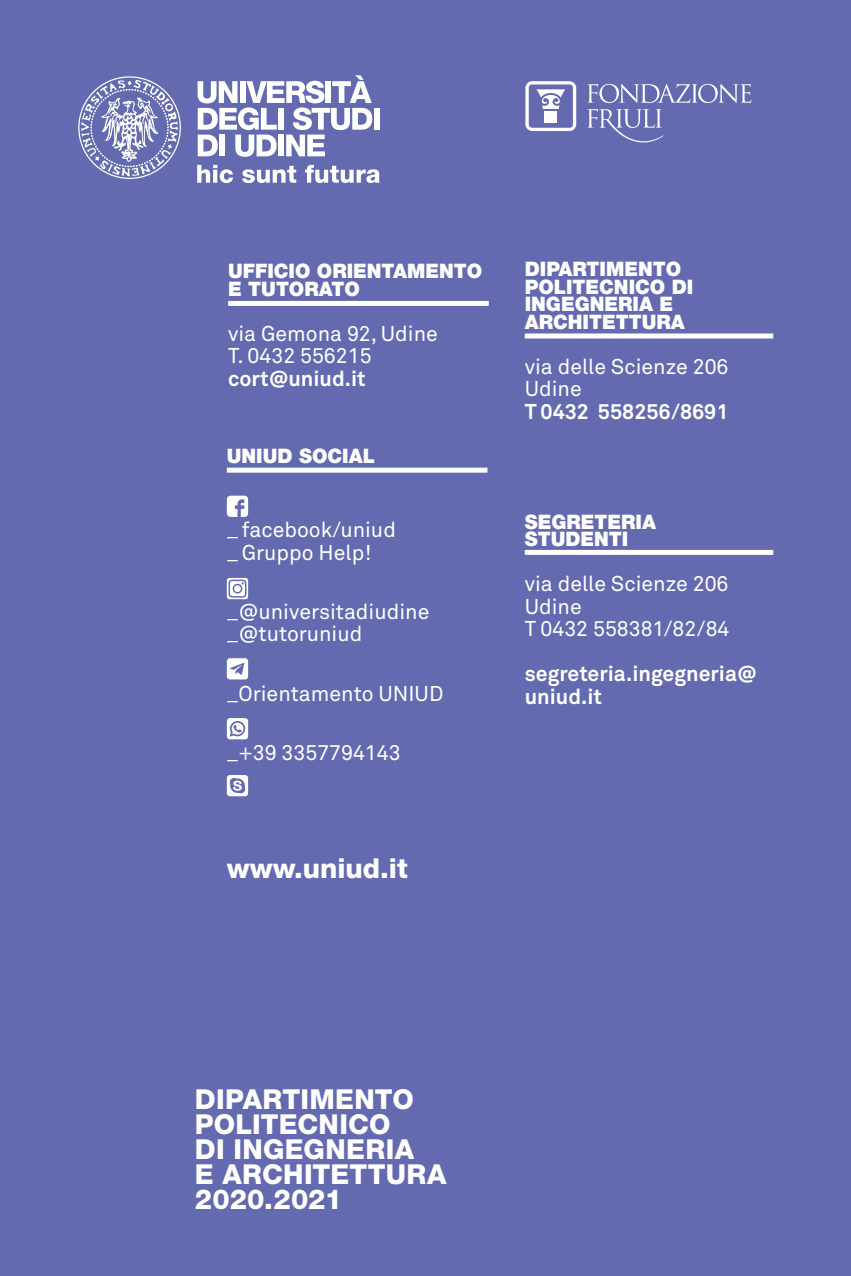
<style>
.page{position:relative;width:851px;height:1276px;background:#fff}
.page>*{position:absolute;margin:0;border:0;box-sizing:border-box;transform-origin:0 0}
.t1{font:800 27.5px/25px "Helvetica Neue LT Std";letter-spacing:.005em;color:#fff}
.t2{font:21.25px/22.5px "Akkurat";color:#fff}
.t3{font:700 21.25px/22.5px "Akkurat";color:#fff}
.t4{font:900 20px/17.5px "Helvetica Neue LT Std";color:#fff}
</style>
<div class="page">
<div style="left:0;top:0;width:850px;height:1276px;background:#636aaf"></div>
<div style="left:228px;top:301px;width:260px;height:5px;background:#fff"></div>
<div style="left:227px;top:468px;width:260px;height:5px;background:#fff"></div>
<svg style="left:227px;top:496px;width:21px;height:21px"></svg>
<svg style="left:227px;top:578px;width:21px;height:21px"></svg>
<svg style="left:227px;top:775px;width:21px;height:21px"></svg>
<svg style="left:227px;top:718px;width:21px;height:21px"></svg>
<svg style="left:227px;top:658px;width:21px;height:21px"></svg>
<svg style="left:78px;top:76px;width:103px;height:103px"></svg>
<div style="left:374px;top:108px;width:5px;height:22px;background:#fff"></div>
<svg style="left:197px;top:75px;width:175px;height:82px"></svg>
<svg style="left:197px;top:165px;width:36px;height:18px"></svg>
<svg style="left:242px;top:166px;width:54px;height:17px"></svg>
<svg style="left:305px;top:165px;width:74px;height:18px"></svg>
<div style="left:524px;top:333px;width:249px;height:5px;background:#fff"></div>
<div style="left:524px;top:550px;width:249px;height:5px;background:#fff"></div>
<svg style="left:525px;top:81px;width:51px;height:50px"></svg>
<div style="left:544px;top:112px;width:12px;height:11px;background:#fff"></div>
<svg style="left:587px;top:84px;width:164px;height:19px"></svg>
<svg style="left:587px;top:109px;width:76px;height:34px"></svg>
<p class="t4" style="left:228px;top:262px;width:256px">UFFICIO ORIENTAMENTO<br>E TUTORATO</p>
<p class="t2" style="left:228px;top:323px;width:211px">via Gemona 92, Udine<br>T. 0432 556215</p>
<p class="t3" style="left:228px;top:367px;width:139px">cort@uniud.it</p>
<p class="t4" style="left:227px;top:447px;width:150px">UNIUD SOCIAL</p>
<p class="t2" style="left:227px;top:519px;width:171px">_ facebook/uniud _ Gruppo Help!</p>
<p class="t2" style="left:227px;top:601px;width:204px">_@universitadiudine _@tutoruniud</p>
<p class="t2" style="left:227px;top:682px;width:218px">_Orientamento UNIUD</p>
<p class="t2" style="left:227px;top:742px;width:175px">_+39 3357794143</p>
<p class="t1" style="left:227px;top:856px;width:182px">www.uniud.it</p>
<p class="t4" style="left:524px;top:260px;width:170px">DIPARTIMENTO<br>POLITECNICO DI<br>INGEGNERIA E<br>ARCHITETTURA</p>
<p class="t2" style="left:524px;top:356px;width:205px">via delle Scienze 206<br>Udine</p>
<p class="t3" style="left:524px;top:400px;width:205px">T 0432 558256/8691</p>
<p class="t4" style="left:524px;top:513px;width:133px">SEGRETERIA<br>STUDENTI</p>
<p class="t2" style="left:524px;top:573px;width:206px">via delle Scienze 206<br>Udine<br>T 0432 558381/82/84</p>
<p class="t3" style="left:524px;top:663px;width:233px">segreteria.ingegneria@ uniud.it</p>
<p class="t1" style="left:195px;top:1086px;width:253px">DIPARTIMENTO<br>POLITECNICO<br>DI INGEGNERIA<br>E ARCHITETTURA<br>2020.2021</p>
</div>
